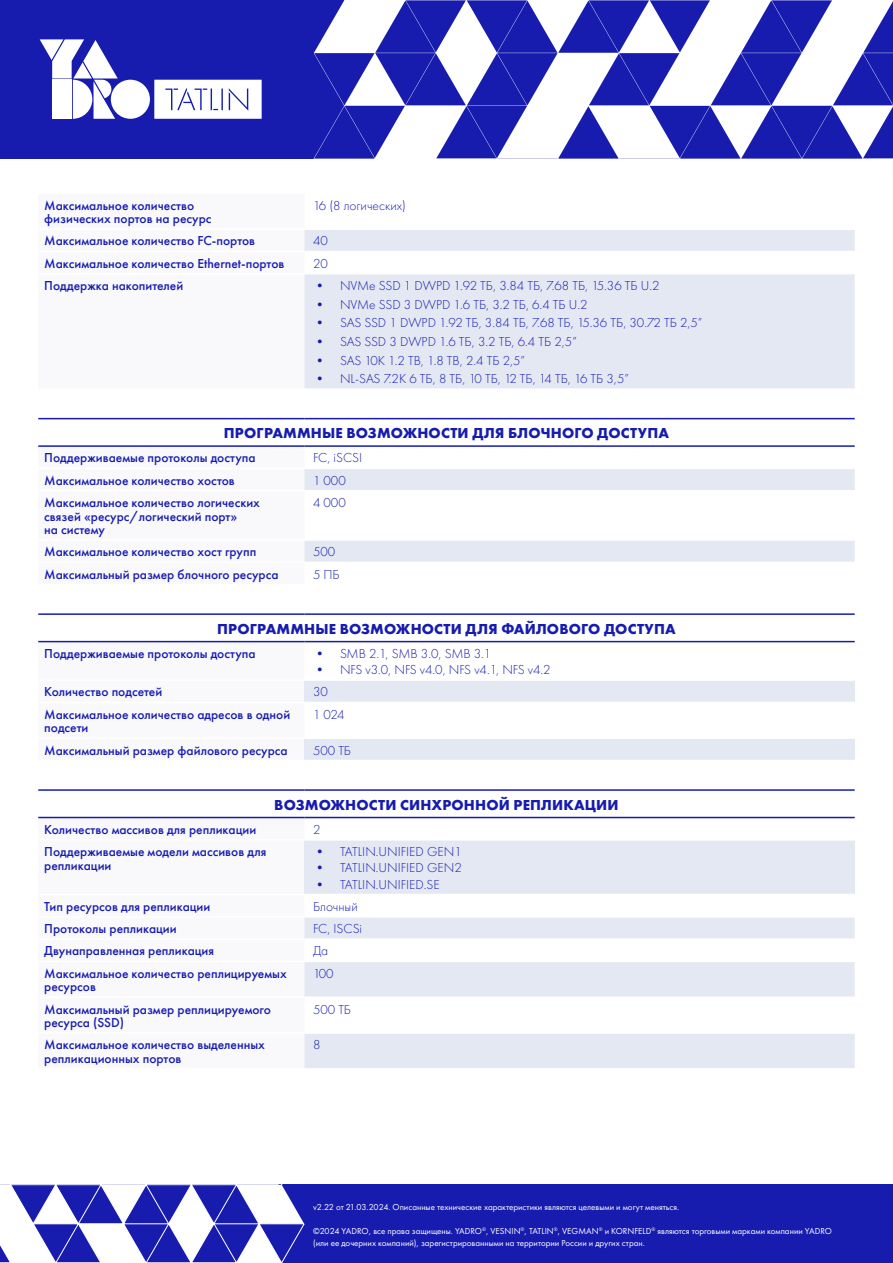
<style>
.page{position:relative;width:893px;height:1263px;background:#fff}
.page>*{position:absolute;margin:0;border:0;box-sizing:border-box;transform-origin:0 0}
.t1{font:700 15px "Futura PT";letter-spacing:.01em;color:#171caf}
.t2{font:500 13.5px/13.5px "Futura PT";color:#171caf}
.t3{font:300 13.5px "Futura PT";color:#171caf}
.t4{font:9px/12px "Futura PT";color:#fff}
</style>
<div class="page">
<div style="left:0;top:0;width:893px;height:158px;background:#171caf"></div>
<svg style="left:313px;top:0;width:580px;height:159px"></svg>
<div style="left:0;top:1185px;width:893px;height:78px;background:#171caf"></div>
<svg style="left:0;top:1185px;width:305px;height:78px"></svg>
<hr style="left:0;top:1185px;width:279px;height:1px;background:#fff">
<svg style="left:304px;top:469px;width:551px;height:92px"></svg>
<hr style="left:304px;top:539px;width:551px;height:2px;background:#fff">
<hr style="left:304px;top:490px;width:551px;height:1px;background:#fff">
<hr style="left:38px;top:418px;width:266px;height:1px;background:#171caf">
<hr style="left:304px;top:418px;width:551px;height:1px;background:#171caf">
<hr style="left:38px;top:445px;width:266px;height:2px;background:#171caf">
<hr style="left:304px;top:445px;width:551px;height:2px;background:#171caf">
<svg style="left:304px;top:230px;width:551px;height:158px;fill:#e4e8f3"></svg>
<hr style="left:304px;top:251px;width:551px;height:1px;background:#fff">
<hr style="left:304px;top:273px;width:551px;height:2px;background:#fff">
<svg style="left:38px;top:642px;width:266px;height:1px"></svg>
<div style="left:304px;top:680px;width:551px;height:22px;background:#e4e8f3"></div>
<div style="left:304px;top:738px;width:551px;height:22px;background:#e4e8f3"></div>
<hr style="left:304px;top:679px;width:551px;height:2px;background:#fff">
<hr style="left:304px;top:737px;width:551px;height:2px;background:#fff">
<hr style="left:38px;top:613px;width:266px;height:2px;background:#171caf">
<hr style="left:304px;top:613px;width:551px;height:2px;background:#171caf">
<hr style="left:38px;top:641px;width:266px;height:1px;background:#171caf">
<hr style="left:304px;top:641px;width:551px;height:1px;background:#171caf">
<div style="left:304px;top:840px;width:551px;height:54px;background:#e4e8f3"></div>
<svg style="left:304px;top:917px;width:551px;height:151px;fill:#e4e8f3"></svg>
<hr style="left:304px;top:938px;width:551px;height:2px;background:#fff">
<hr style="left:304px;top:961px;width:551px;height:1px;background:#fff">
<hr style="left:304px;top:996px;width:551px;height:2px;background:#fff">
<hr style="left:304px;top:1032px;width:551px;height:2px;background:#fff">
<hr style="left:38px;top:789px;width:266px;height:2px;background:#171caf">
<hr style="left:304px;top:789px;width:551px;height:2px;background:#171caf">
<hr style="left:38px;top:817px;width:266px;height:1px;background:#171caf">
<hr style="left:304px;top:817px;width:551px;height:1px;background:#171caf">
<svg style="left:40px;top:39px;width:78px;height:80px"></svg>
<div style="left:111px;top:80px;width:39px;height:39px;background:#fff;border-radius:50%"></div>
<svg style="left:154px;top:80px;width:108px;height:39px"></svg>
<p class="t2" style="left:44px;top:198px;width:169px">Максимальное количество физических портов на ресурс</p>
<p class="t3" style="left:313px;top:198px;width:95px">16 (8 логических)</p>
<p class="t2" style="left:44px;top:234px;width:212px">Максимальное количество FC-портов</p>
<p class="t3" style="left:313px;top:233px;width:16px">40</p>
<p class="t2" style="left:44px;top:257px;width:242px">Максимальное количество Ethernet-портов</p>
<p class="t3" style="left:313px;top:256px;width:16px">20</p>
<p class="t2" style="left:44px;top:279px;width:141px">Поддержка накопителей</p>
<p class="t3" style="left:313px;top:278px;width:348px">• NVMe SSD 1 DWPD 1.92 ТБ, 3.84 ТБ, 7.68 ТБ, 15.36 ТБ U.2</p>
<p class="t3" style="left:313px;top:297px;width:276px">• NVMe SSD 3 DWPD 1.6 ТБ, 3.2 ТБ, 6.4 ТБ U.2</p>
<p class="t3" style="left:313px;top:315px;width:391px">• SAS SSD 1 DWPD 1.92 ТБ, 3.84 ТБ, 7.68 ТБ, 15.36 ТБ, 30.72 ТБ 2,5”</p>
<p class="t3" style="left:313px;top:334px;width:265px">• SAS SSD 3 DWPD 1.6 ТБ, 3.2 ТБ, 6.4 ТБ 2,5”</p>
<p class="t3" style="left:313px;top:352px;width:214px">• SAS 10K 1.2 TB, 1.8 TB, 2.4 ТБ 2,5”</p>
<p class="t3" style="left:313px;top:371px;width:318px">• NL-SAS 7.2K 6 ТБ, 8 ТБ, 10 ТБ, 12 ТБ, 14 ТБ, 16 ТБ 3,5”</p>
<p class="t1" style="left:224px;top:423px;width:447px">ПРОГРАММНЫЕ ВОЗМОЖНОСТИ ДЛЯ БЛОЧНОГО ДОСТУПА</p>
<p class="t2" style="left:44px;top:451px;width:213px">Поддерживаемые протоколы доступа</p>
<p class="t3" style="left:313px;top:450px;width:51px">FC, iSCSI</p>
<p class="t2" style="left:44px;top:473px;width:192px">Максимальное количество хостов</p>
<p class="t3" style="left:313px;top:472px;width:34px">1 000</p>
<p class="t2" style="left:44px;top:496px;width:217px">Максимальное количество логических связей «ресурс/логический порт»<br>на систему</p>
<p class="t3" style="left:313px;top:495px;width:34px">4 000</p>
<p class="t2" style="left:44px;top:545px;width:214px">Максимальное количество хост групп</p>
<p class="t3" style="left:313px;top:544px;width:24px">500</p>
<p class="t2" style="left:44px;top:567px;width:236px">Максимальный размер блочного ресурса</p>
<p class="t3" style="left:313px;top:566px;width:28px">5 ПБ</p>
<p class="t1" style="left:217px;top:619px;width:460px">ПРОГРАММНЫЕ ВОЗМОЖНОСТИ ДЛЯ ФАЙЛОВОГО ДОСТУПА</p>
<p class="t2" style="left:44px;top:647px;width:213px">Поддерживаемые протоколы доступа</p>
<p class="t3" style="left:313px;top:646px;width:180px">• SMB 2.1, SMB 3.0, SMB 3.1</p>
<p class="t3" style="left:313px;top:662px;width:239px">• NFS v3.0, NFS v4.0, NFS v4.1, NFS v4.2</p>
<p class="t2" style="left:44px;top:685px;width:120px">Количество подсетей</p>
<p class="t3" style="left:313px;top:684px;width:16px">30</p>
<p class="t2" style="left:44px;top:707px;width:247px">Максимальное количество адресов в одной подсети</p>
<p class="t3" style="left:313px;top:706px;width:33px">1 024</p>
<p class="t2" style="left:44px;top:743px;width:245px">Максимальный размер файлового ресурса</p>
<p class="t3" style="left:313px;top:742px;width:40px">500 ТБ</p>
<p class="t1" style="left:274px;top:795px;width:346px">ВОЗМОЖНОСТИ СИНХРОННОЙ РЕПЛИКАЦИИ</p>
<p class="t2" style="left:44px;top:822px;width:213px">Количество массивов для репликации</p>
<p class="t3" style="left:313px;top:822px;width:9px">2</p>
<p class="t2" style="left:44px;top:845px;width:224px">Поддерживаемые модели массивов для репликации</p>
<p class="t3" style="left:313px;top:844px;width:150px">• TATLIN.UNIFIED GEN1</p>
<p class="t3" style="left:313px;top:860px;width:150px">• TATLIN.UNIFIED GEN2</p>
<p class="t3" style="left:313px;top:876px;width:128px">• TATLIN.UNIFIED.SE</p>
<p class="t2" style="left:44px;top:899px;width:168px">Тип ресурсов для репликации</p>
<p class="t3" style="left:313px;top:899px;width:46px">Блочный</p>
<p class="t2" style="left:44px;top:922px;width:134px">Протоколы репликации</p>
<p class="t3" style="left:313px;top:921px;width:51px">FC, ISCSi</p>
<p class="t2" style="left:44px;top:944px;width:171px">Двунаправленная репликация</p>
<p class="t3" style="left:313px;top:943px;width:17px">Да</p>
<p class="t2" style="left:44px;top:966px;width:244px">Максимальное количество реплицируемых ресурсов</p>
<p class="t3" style="left:313px;top:965px;width:22px">100</p>
<p class="t2" style="left:44px;top:1002px;width:228px">Максимальный размер реплицируемого ресурса (SSD)</p>
<p class="t3" style="left:313px;top:1001px;width:40px">500 ТБ</p>
<p class="t2" style="left:44px;top:1038px;width:222px">Максимальное количество выделенных репликационных портов</p>
<p class="t3" style="left:313px;top:1037px;width:9px">8</p>
<p class="t4" style="left:313px;top:1201px;width:368px">v2.22 от 21.03.2024. Описанные технические характеристики являются целевыми и могут меняться.</p>
<p class="t4" style="left:313px;top:1225px;width:520px">©2024 YADRO, все права защищены. YADRO<sup>®</sup>, VESNIN<sup>®</sup>, TATLIN<sup>®</sup>, VEGMAN<sup>®</sup> и KORNFELD<sup>®</sup> являются торговыми марками компании YADRO (или ее дочерних компаний), зарегистрированными на территории России и других стран.</p>
</div>
